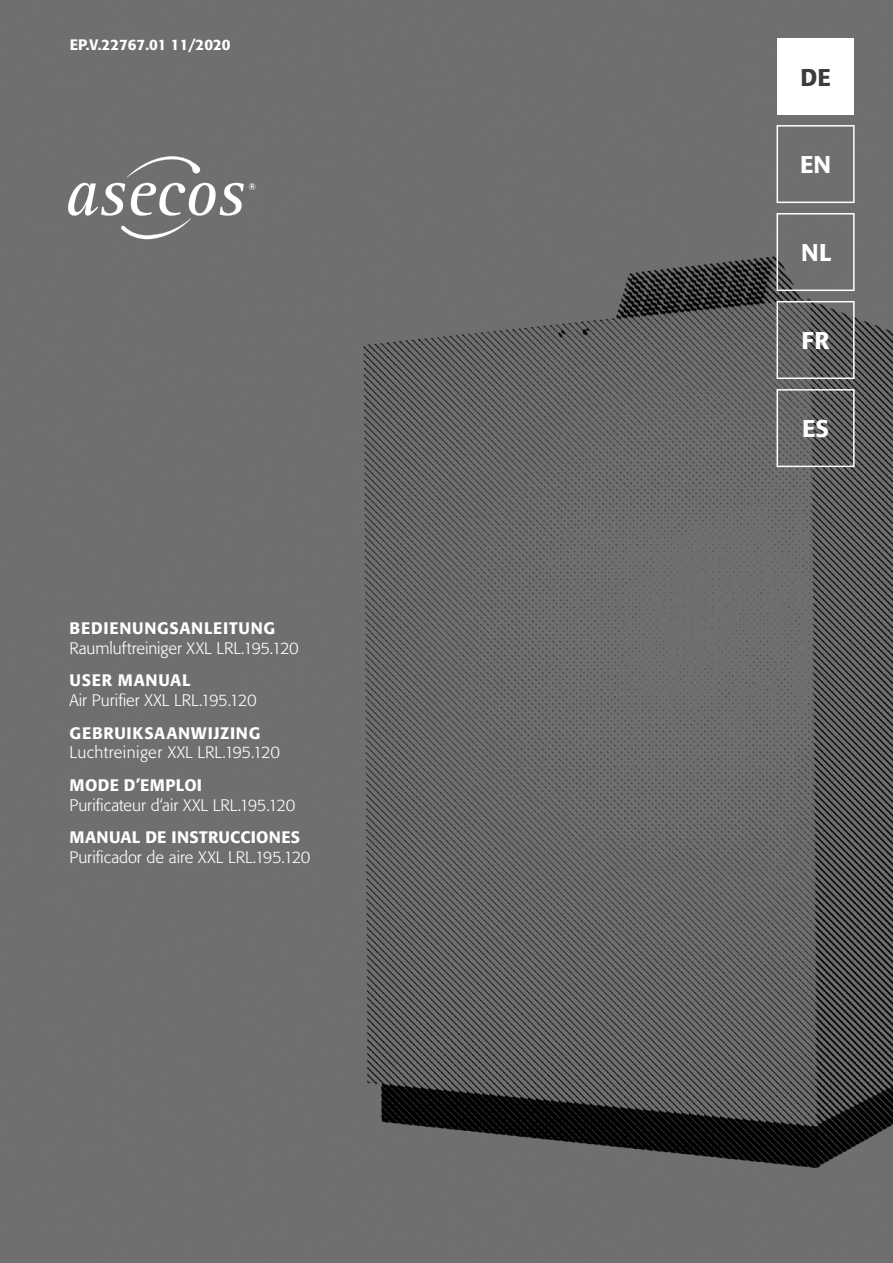
<style>
.page{position:relative;width:893px;height:1263px;background:#fff}
.page>*{position:absolute;margin:0;border:0;box-sizing:border-box;transform-origin:0 0}
.t1{font:500 24px "Formata Pro";letter-spacing:.01em;color:#fff}
.t2{font:500 24px "Formata Pro";color:#3c3c3b}
._06_Inhalt-Headline{font:300 16.5px/19.8px "Formata Pro";color:#fff}
._06_Inhalt-Headline-2{font:300 16.5px/19.8px "Formata Pro";letter-spacing:.025em;color:#fff}
.t3{font:500 15px "Formata Pro";color:#fff}
.s1{font-weight:500}
</style>
<div class="page">
<img style="left:0;top:0;width:893px;height:1263px">
<svg style="left:68px;top:156px;width:188px;height:83px;background:#858585"></svg>
<div style="left:776px;top:125px;width:79px;height:78px;border:2px solid #fff"></div>
<div style="left:776px;top:213px;width:79px;height:78px;border:2px solid #fff"></div>
<div style="left:776px;top:301px;width:79px;height:78px;border:2px solid #fff"></div>
<div style="left:776px;top:389px;width:79px;height:78px;border:2px solid #fff"></div>
<div style="left:777px;top:39px;width:77px;height:76px;background:#fff"></div>
<p class="t3" style="left:70px;top:35px;width:162px">EP.V.22767.01 11/2020</p>
<p class="_06_Inhalt-Headline" style="left:70px;top:618px;width:231px"><span class="s1">BEDIENUNGSANLEITUNG<br></span>Raumluftreiniger XXL LRL.195.120</p>
<p class="_06_Inhalt-Headline" style="left:70px;top:671px;width:189px"><span class="s1">USER MANUAL<br></span>Air Purifier XXL LRL.195.120</p>
<p class="_06_Inhalt-Headline-2" style="left:70px;top:723px;width:212px"><span class="s1">GEBRUIKSAANWIJZING<br></span>Luchtreiniger XXL LRL.195.120</p>
<p class="_06_Inhalt-Headline" style="left:70px;top:775px;width:227px"><span class="s1">MODE D’EMPLOI<br></span>Purificateur d‘air XXL LRL.195.120</p>
<p class="_06_Inhalt-Headline" style="left:70px;top:828px;width:243px"><span class="s1">MANUAL DE INSTRUCCIONES<br></span>Purificador de aire XXL LRL.195.120</p>
<p class="t2" style="left:800px;top:62px;width:32px">DE</p>
<p class="t1" style="left:800px;top:149px;width:32px">EN</p>
<p class="t1" style="left:801px;top:237px;width:32px">NL</p>
<p class="t1" style="left:801px;top:325px;width:30px">FR</p>
<p class="t1" style="left:802px;top:413px;width:28px">ES</p>
</div>
